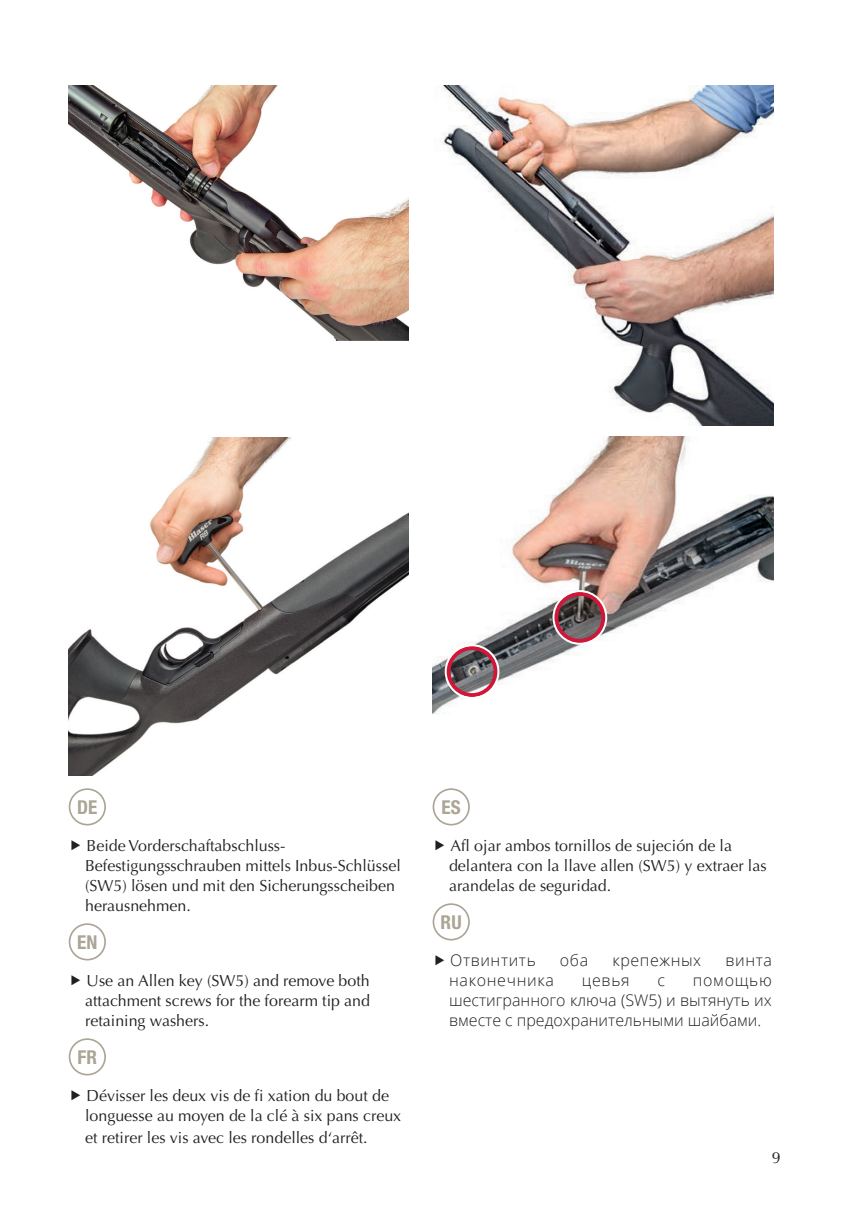
<style>
.page{position:relative;width:857px;height:1225px;background:#fff}
.page>*{position:absolute;margin:0;border:0;box-sizing:border-box;transform-origin:0 0}
.t1{font:700 condensed 19.2px "Helvetica Neue LT Std";color:#aba596}
.t2{font:16px/20px "Optima LT Pro";color:#231f20}
.t3{font:300 16px/20px "Open Sans";color:#231f20;text-align:justify}
.t4{font:300 16px "Open Sans";letter-spacing:.035em;color:#231f20}
.t5{font:300 16px "Open Sans";letter-spacing:.045em;color:#231f20}
</style>
<div class="page">
<div style="left:69px;top:788px;width:37px;height:37px;border:2px solid #aba596;border-radius:50%"></div>
<div style="left:69px;top:923px;width:37px;height:37px;border:2px solid #aba596;border-radius:50%"></div>
<div style="left:69px;top:1038px;width:37px;height:37px;border:2px solid #aba596;border-radius:50%"></div>
<div style="left:432px;top:788px;width:37px;height:37px;border:2px solid #aba596;border-radius:50%"></div>
<div style="left:432px;top:903px;width:37px;height:37px;border:2px solid #aba596;border-radius:50%"></div>
<img style="left:68px;top:85px;width:340px;height:255px">
<img style="left:441px;top:85px;width:331px;height:340px">
<img style="left:68px;top:438px;width:340px;height:338px">
<img style="left:432px;top:437px;width:340px;height:278px">
<div style="left:554px;top:592px;width:51px;height:51px;border:4px solid #d1163a;border-radius:50%"></div>
<div style="left:552px;top:590px;width:55px;height:55px;border:2px solid #fff;border-radius:50%"></div>
<div style="left:446px;top:646px;width:51px;height:51px;border:4px solid #d1163a;border-radius:50%"></div>
<div style="left:444px;top:644px;width:55px;height:55px;border:2px solid #fff;border-radius:50%"></div>
<p class="t1" style="left:77px;top:795px;width:22px">DE</p>
<p class="t2" style="left:85px;top:836px;width:317px">Beide Vorderschaftabschluss-Befestigungsschrauben mittels Inbus-Schlüssel (SW5) lösen und mit den Sicherungsscheiben herausnehmen.</p>
<p class="t1" style="left:77px;top:930px;width:22px">EN</p>
<p class="t2" style="left:85px;top:971px;width:286px;text-align:justify">Use an Allen key (SW5) and remove both attachment screws for the forearm tip and retaining washers.</p>
<p class="t1" style="left:77px;top:1045px;width:21px">FR</p>
<p class="t2" style="left:85px;top:1085px;width:317px">Dévisser les deux vis de fi xation du bout de longuesse au moyen de la clé à six pans creux</p>
<p class="t2" style="left:85px;top:1127px;width:284px">et retirer les vis avec les rondelles d‘arrêt.</p>
<p class="t1" style="left:441px;top:795px;width:21px">ES</p>
<p class="t2" style="left:449px;top:836px;width:319px">Afl ojar ambos tornillos de sujeción de la delantera con la llave allen (SW5) y extraer las arandelas de seguridad.</p>
<p class="t1" style="left:440px;top:910px;width:23px">RU</p>
<p class="t4" style="left:450px;top:949px;width:87px">Отвинтить</p>
<p class="t3" style="left:559px;top:950px;width:30px">оба</p>
<p class="t4" style="left:612px;top:949px;width:90px">крепежных</p>
<p class="t3" style="left:725px;top:950px;width:48px">винта</p>
<p class="t5" style="left:449px;top:969px;width:106px">наконечника</p>
<p class="t3" style="left:581px;top:970px;width:49px">цевья</p>
<p class="t3" style="left:657px;top:970px;width:9px">с</p>
<p class="t3" style="left:449px;top:970px;width:324px;text-indent:244px">помощью шестигранного ключа (SW5) и вытянуть их вместе с предохранительными шайбами.</p>
<p class="t2" style="left:771px;top:1147px;width:10px">9</p>
</div>
